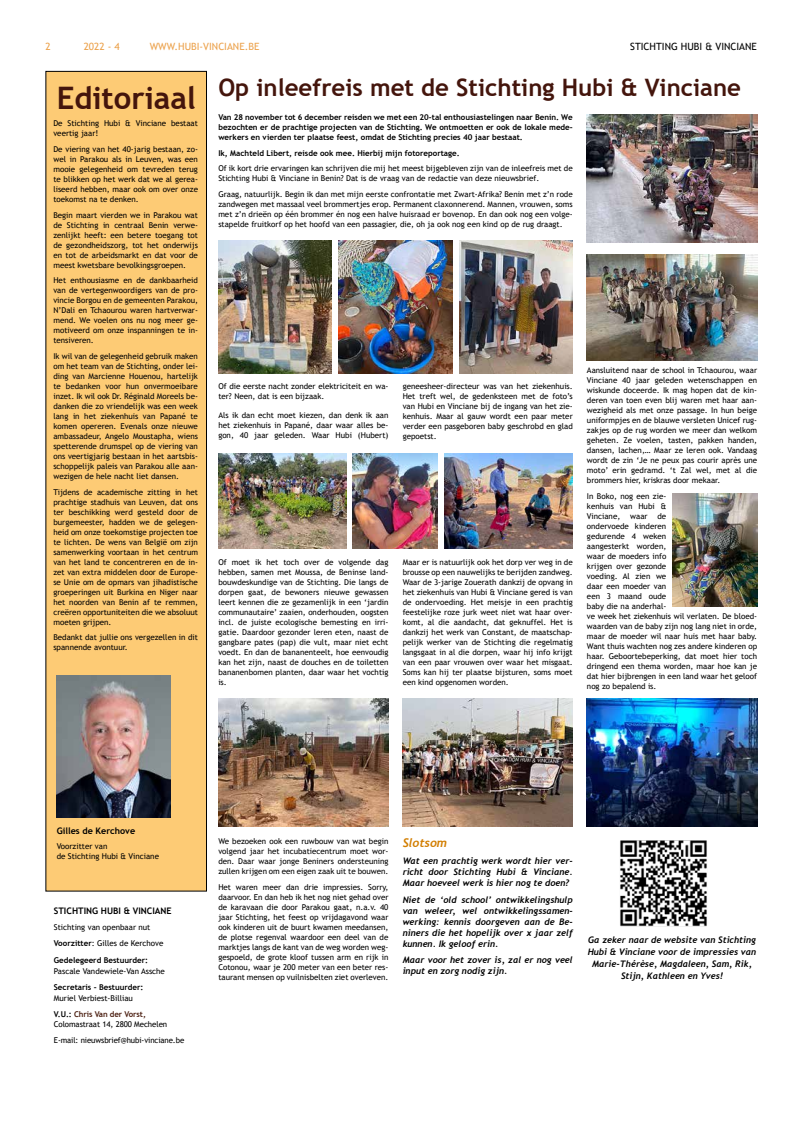
<style>
.page{position:relative;width:794px;height:1134px;background:#fff}
.page>*{position:absolute;margin:0;border:0;box-sizing:border-box;transform-origin:0 0}
.t1{font:700 31px "Trebuchet MS";color:#44150c}
.t2{font:700 24px "Trebuchet MS";color:#44150c}
.t3{font:italic 700 12px "Trebuchet";color:#d27e00}
.t4{font:10px "Trebuchet MS";color:#eca24c}
.t5{font:10px "Trebuchet MS";color:#000}
.t6{font:italic 700 9px/11px "Trebuchet";color:#000;text-align:justify}
.t7{font:700 9px "Trebuchet MS";color:#000}
.t8{font:8px/10px "Trebuchet MS";color:#000;text-align:justify}
.t9{font:700 8px/10px "Trebuchet MS";color:#000;text-align:justify}
.s1{font-weight:700}
.s2{font-weight:700;color:#4d2113}
</style>
<div class="page">
<div style="left:46px;top:71px;width:160px;height:820px;background:#fdcb75"></div>
<div style="left:45px;top:71px;width:162px;height:820px;border:1px solid #000"></div>
<img style="left:57px;top:675px;width:113px;height:142px">
<img style="left:587px;top:115px;width:170px;height:128px">
<img style="left:218px;top:240px;width:114px;height:133px">
<img style="left:339px;top:240px;width:113px;height:133px">
<img style="left:459px;top:240px;width:113px;height:133px">
<img style="left:587px;top:254px;width:170px;height:107px">
<img style="left:218px;top:453px;width:128px;height:96px">
<img style="left:353px;top:453px;width:85px;height:96px">
<img style="left:445px;top:453px;width:127px;height:96px">
<img style="left:672px;top:493px;width:85px;height:114px">
<img style="left:218px;top:699px;width:170px;height:128px">
<img style="left:402px;top:699px;width:170px;height:128px">
<img style="left:587px;top:699px;width:170px;height:128px">
<img style="left:620px;top:840px;width:87px;height:87px">
<p class="t4" style="left:45px;top:40px;width:7px">2</p>
<p class="t4" style="left:84px;top:40px;width:37px">2022 - 4</p>
<p class="t4" style="left:150px;top:40px;width:111px">WWW.HUBI-VINCIANE.BE</p>
<p class="t5" style="left:630px;top:40px;width:128px">STICHTING HUBI &amp; VINCIANE</p>
<h1 class="t1" style="left:57px;top:78px;width:141px">Editoriaal</h1>
<p class="t8" style="left:53px;top:118px;width:146px">De Stichting Hubi &amp; Vinciane bestaat veertig jaar!</p>
<p class="t8" style="left:53px;top:144px;width:146px">De viering van het 40-jarig bestaan, zo&shy;wel in Parakou als in Leuven, was een mooie gelegenheid om tevreden terug te blikken op het werk dat we al gerea&shy;liseerd hebben, maar ook om over onze toekomst na te denken.</p>
<p class="t8" style="left:53px;top:210px;width:146px">Begin maart vierden we in Parakou wat de Stichting in centraal Benin verwe&shy;zenlijkt heeft: een betere toegang tot de gezondheidszorg, tot het onderwijs en tot de arbeidsmarkt en dat voor de meest kwetsbare bevolkingsgroepen.</p>
<p class="t8" style="left:53px;top:275px;width:146px">Het enthousiasme en de dankbaarheid van de vertegenwoordigers van de pro&shy;vincie Borgou en de gemeenten Parakou, N’Dali en Tchaourou waren hartverwar&shy;mend. We voelen ons nu nog meer ge&shy;motiveerd om onze inspanningen te in&shy;tensiveren.</p>
<p class="t8" style="left:53px;top:351px;width:146px">Ik wil van de gelegenheid gebruik maken om het team van de Stichting, onder lei&shy;ding van Marcienne Houenou, hartelijk te bedanken voor hun onvermoeibare inzet. Ik wil ook Dr. Réginald Moreels be&shy;danken die zo vriendelijk was een week lang in het ziekenhuis van Papané te komen opereren. Evenals onze nieuwe ambassadeur, Angelo Moustapha, wiens spetterende drumspel op de viering van ons veertigjarig bestaan in het aartsbis&shy;schoppelijk paleis van Parakou alle aan&shy;wezigen de hele nacht liet dansen.</p>
<p class="t8" style="left:53px;top:487px;width:146px">Tijdens de academische zitting in het prachtige stadhuis van Leuven, dat ons ter beschikking werd gesteld door de burgemeester, hadden we de gelegen&shy;heid om onze toekomstige projecten toe te lichten. De wens van België om zijn samenwerking voortaan in het centrum van het land te concentreren en de in&shy;zet van extra middelen door de Europe&shy;se Unie om de opmars van jihadistische groeperingen uit Burkina en Niger naar het noorden van Benin af te remmen, creëren opportuniteiten die we absoluut moeten grijpen.</p>
<p class="t8" style="left:53px;top:633px;width:146px">Bedankt dat jullie ons vergezellen in dit spannende avontuur.</p>
<h2 class="t2" style="left:218px;top:72px;width:524px">Op inleefreis met de Stichting Hubi &amp; Vinciane</h2>
<p class="t9" style="left:218px;top:112px;width:356px">Van 28 november tot 6 december reisden we met een 20-tal enthousiastelingen naar Benin. We bezochten er de prachtige projecten van de Stichting. We ontmoetten er ook de lokale mede&shy;werkers en vierden ter plaatse feest, omdat de Stichting precies 40 jaar bestaat.</p>
<p class="t9" style="left:218px;top:148px;width:243px">Ik, Machteld Libert, reisde ook mee. Hierbij mijn fotoreportage.</p>
<p class="t8" style="left:218px;top:163px;width:356px">Of ik kort drie ervaringen kan schrijven die mij het meest bijgebleven zijn van de inleefreis met de<br>Stichting Hubi &amp; Vinciane in Benin? Dat is de vraag van de redactie van deze nieuwsbrief.</p>
<p class="t8" style="left:218px;top:189px;width:356px">Graag, natuurlijk. Begin ik dan met mijn eerste confrontatie met Zwart-Afrika? Benin met z’n rode zandwegen met massaal veel brommertjes erop. Permanent claxonnerend. Mannen, vrouwen, soms met z’n drieën op één brommer én nog een halve huisraad er bovenop. En dan ook nog een volge&shy;stapelde fruitkorf op het hoofd van een passagier, die, oh ja ook nog een kind op de rug draagt.</p>
<p class="t8" style="left:218px;top:381px;width:172px">Of die eerste nacht zonder elektriciteit en wa&shy;ter? Neen, dat is een bijzaak.</p>
<p class="t8" style="left:218px;top:410px;width:172px">Als ik dan echt moet kiezen, dan denk ik aan het ziekenhuis in Papané, daar waar alles be&shy;gon, 40 jaar geleden. Waar Hubi (Hubert)</p>
<p class="t8" style="left:403px;top:381px;width:172px">geneesheer-directeur was van het ziekenhuis.<br>Het treft wel, de gedenksteen met de foto’s van Hubi en Vinciane bij de ingang van het zie&shy;kenhuis. Maar al gauw wordt een paar meter verder een pasgeboren baby geschrobd en glad gepoetst.</p>
<p class="t8" style="left:218px;top:557px;width:172px">Of moet ik het toch over de volgende dag hebben, samen met Moussa, de Beninse land&shy;bouwdeskundige van de Stichting. Die langs de dorpen gaat, de bewoners nieuwe gewassen leert kennen die ze gezamenlijk in een ‘jardin communautaire’ zaaien, onderhouden, oogsten incl. de juiste ecologische bemesting en irri&shy;gatie. Daardoor gezonder leren eten, naast de gangbare pates (pap) die vult, maar niet echt voedt. En dan de bananenteelt, hoe eenvoudig kan het zijn, naast de douches en de toiletten bananenbomen planten, daar waar het vochtig is.</p>
<p class="t8" style="left:403px;top:557px;width:172px">Maar er is natuurlijk ook het dorp ver weg in de brousse op een nauwelijks te berijden zandweg.<br>Waar de 3-jarige Zouerath dankzij de opvang in het ziekenhuis van Hubi &amp; Vinciane gered is van de ondervoeding. Het meisje in een prachtig feestelijke roze jurk weet niet wat haar over&shy;komt, al die aandacht, dat geknuffel. Het is dankzij het werk van Constant, de maatschap&shy;pelijk werker van de Stichting die regelmatig langsgaat in al die dorpen, waar hij info krijgt van een paar vrouwen over waar het misgaat.<br>Soms kan hij ter plaatse bijsturen, soms moet een kind opgenomen worden.</p>
<p class="t8" style="left:587px;top:365px;width:172px">Aansluitend naar de school in Tchaourou, waar Vinciane 40 jaar geleden wetenschappen en wiskunde doceerde. Ik mag hopen dat de kin&shy;deren van toen even blij waren met haar aan&shy;wezigheid als met onze passage. In hun beige uniformpjes en de blauwe versleten Unicef rug&shy;zakjes op de rug worden we meer dan welkom geheten. Ze voelen, tasten, pakken handen, dansen, lachen,… Maar ze leren ook. Vandaag wordt de zin ‘Je ne peux pas courir après une moto’ erin gedramd. ‘t Zal wel, met al die brommers hier, kriskras door mekaar.</p>
<p class="t8" style="left:587px;top:491px;width:172px;text-align:left">In Boko, nog een zie-<br>kenhuis van Hubi &amp;<br>Vinciane, waar de<br>ondervoede kinderen<br>gedurende 4 weken<br>aangesterkt worden,<br>waar de moeders info<br>krijgen over gezonde<br>voeding. Al zien we<br>daar een moeder van<br>een 3 maand oude<br>baby die na anderhal-<br>ve week het ziekenhuis wil verlaten. De bloed&shy;waarden van de baby zijn nog lang niet in orde, maar de moeder wil naar huis met haar baby.<br>Want thuis wachten nog zes andere kinderen op haar. Geboortebeperking, dat moet hier toch dringend een thema worden, maar hoe kan je dat hier bijbrengen in een land waar het geloof nog zo bepalend is.</p>
<p class="t7" style="left:57px;top:825px;width:80px">Gilles de Kerchove</p>
<p class="t8" style="left:57px;top:841px;width:104px">Voorzitter van<br>de Stichting Hubi &amp; Vinciane</p>
<p class="t7" style="left:54px;top:905px;width:119px">STICHTING HUBI &amp; VINCIANE</p>
<p class="t8" style="left:54px;top:918px;width:111px;line-height:16.7px;text-align:left">Stichting van openbaar nut<br><span class="s1">Voorzitter</span>: Gilles de Kerchove<br><span class="s1">Gedelegeerd Bestuurder:</span></p>
<p class="t8" style="left:54px;top:966px;width:113px">Pascale Vandewiele-Van Assche</p>
<p class="t9" style="left:54px;top:982px;width:91px">Secretaris - Bestuurder:</p>
<p class="t8" style="left:54px;top:989px;width:94px;line-height:16.7px">Muriel Verbiest-Billiau<br><span class="s1">V.U.:</span> <span class="s2">Chris Van der Vorst,</span></p>
<p class="t8" style="left:54px;top:1016px;width:132px;line-height:15.7px">Colomastraat 14, 2800 Mechelen<br>E-mail: nieuwsbrief@hubi-vinciane.be</p>
<p class="t8" style="left:218px;top:836px;width:172px">We bezoeken ook een ruwbouw van wat begin volgend jaar het incubatiecentrum moet wor&shy;den. Daar waar jonge Beniners ondersteuning zullen krijgen om een eigen zaak uit te bouwen.</p>
<p class="t8" style="left:218px;top:882px;width:172px">Het waren meer dan drie impressies. Sorry, daarvoor. En dan heb ik het nog niet gehad over de karavaan die door Parakou gaat, n.a.v. 40 jaar Stichting, het feest op vrijdagavond waar ook kinderen uit de buurt kwamen meedansen, de plotse regenval waardoor een deel van de marktjes langs de kant van de weg worden weg&shy;gespoeld, de grote kloof tussen arm en rijk in Cotonou, waar je 200 meter van een beter res&shy;taurant mensen op vuilnisbelten ziet overleven.</p>
<h3 class="t3" style="left:403px;top:835px;width:46px">Slotsom</h3>
<p class="t6" style="left:403px;top:855px;width:172px">Wat een prachtig werk wordt hier ver&shy;richt door Stichting Hubi &amp; Vinciane.<br>Maar hoeveel werk is hier nog te doen?</p>
<p class="t6" style="left:403px;top:894px;width:172px">Niet de ‘old school’ ontwikkelingshulp van weleer, wel ontwikkelingssamen&shy;werking: kennis doorgeven aan de Be&shy;niners die het hopelijk over x jaar zelf kunnen. Ik geloof erin.</p>
<p class="t6" style="left:403px;top:954px;width:172px">Maar voor het zover is, zal er nog veel input en zorg nodig zijn.</p>
<p class="t6" style="left:588px;top:934px;width:170px;line-height:12px;text-align:center">Ga zeker naar de website van Stichting Hubi &amp; Vinciane voor de impressies van Marie-Thérèse, Magdaleen, Sam, Rik, Stijn, Kathleen en Yves!</p>
</div>
